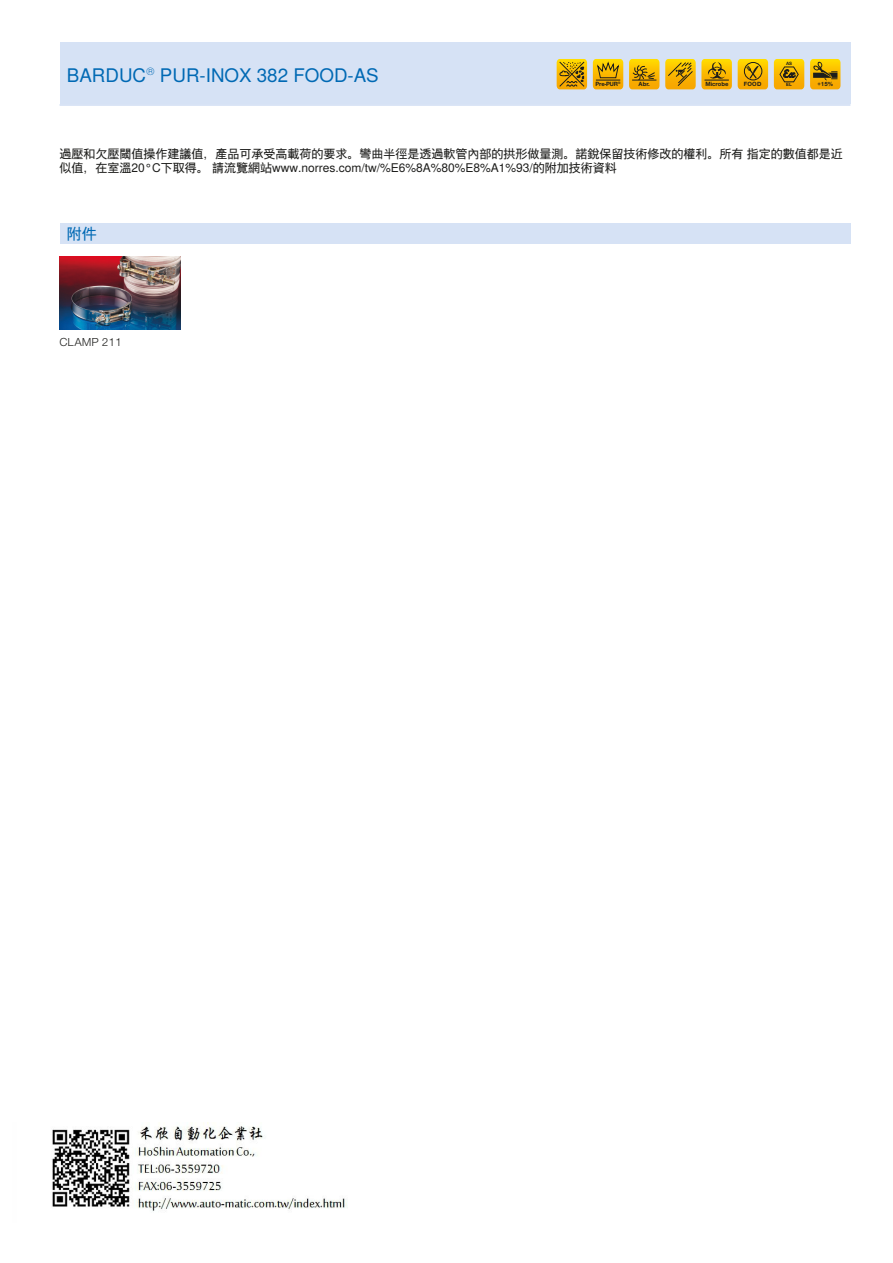
<style>
.page{position:relative;width:893px;height:1263px;background:#fff}
.page>*{position:absolute;margin:0;border:0;box-sizing:border-box;transform-origin:0 0}
.Externalname_Global{font:18.75px "Nimbus Sans Global";color:#0069b4}
.U_Zubehoer_Global{font:15px "Nimbus Sans Global";color:#0069b4}
.Infotext_Varianten_G{font:12px/14.2px "Nimbus Sans Global";color:#1d1d1b}
.Text{font:12px "Nimbus San Nov";color:#1d1d1b}
.t1{font:10.8px "Script MT Bold";color:#1d1d1b}
.t2{font:700 6.3px "Nimbus San Nov";color:#1d1d1b}
.t3{font:700 4.8px "Nimbus San Nov";color:#1d1d1b}
.t4{font:700 3.6px "Nimbus San Nov";color:#1d1d1b}
</style>
<div class="page">
<img style="left:60px;top:256px;width:121px;height:74px">
<div style="left:60px;top:43px;width:790px;height:61px;background:#d6e2f5"></div>
<svg style="left:810px;top:59px;width:30px;height:30px"></svg>
<svg style="left:629px;top:59px;width:30px;height:30px"></svg>
<svg style="left:774px;top:59px;width:30px;height:30px"></svg>
<svg style="left:593px;top:59px;width:30px;height:30px"></svg>
<svg style="left:738px;top:59px;width:30px;height:30px"></svg>
<svg style="left:557px;top:59px;width:30px;height:30px"></svg>
<svg style="left:665px;top:59px;width:67px;height:30px"></svg>
<hr style="left:60px;top:104px;width:790px;height:2px;background:#d6e2f5">
<div style="left:60px;top:223px;width:790px;height:20px;background:#d6e2f5"></div>
<img style="left:15px;top:1122px;width:333px;height:100px">
<p class="Externalname_Global" style="left:67px;top:64px;width:313px">BARDUC<sup>®</sup> PUR-INOX 382 FOOD-AS</p>
<p class="t3" style="left:786px;top:61px;width:8px">AS</p>
<p class="t1" style="left:783px;top:67px;width:13px">Ex</p>
<p class="t4" style="left:618px;top:81px;width:4px">®</p>
<p class="t2" style="left:705px;top:81px;width:25px">Microbe</p>
<p class="t2" style="left:744px;top:81px;width:19px">FOOD</p>
<p class="t2" style="left:638px;top:81px;width:13px">Abr.</p>
<p class="t2" style="left:817px;top:81px;width:17px">+15%</p>
<p class="t2" style="left:596px;top:81px;width:24px">Pre-PUR</p>
<p class="t3" style="left:786px;top:82px;width:7px">EL</p>
<p class="Infotext_Varianten_G" style="left:60px;top:146px;width:785px">過壓和欠壓閾值操作建議值，產品可承受高載荷的要求。彎曲半徑是透過軟管內部的拱形做量測。諾銳保留技術修改的權利。所有 指定的數值都是近似值，在室溫20°C下取得。 請流覽網站www.norres.com/tw/%E6%8A%80%E8%A1%93/的附加技術資料</p>
<p class="U_Zubehoer_Global" style="left:67px;top:225px;width:32px">附件</p>
<p class="Text" style="left:60px;top:335px;width:64px">CLAMP 211</p>
</div>
